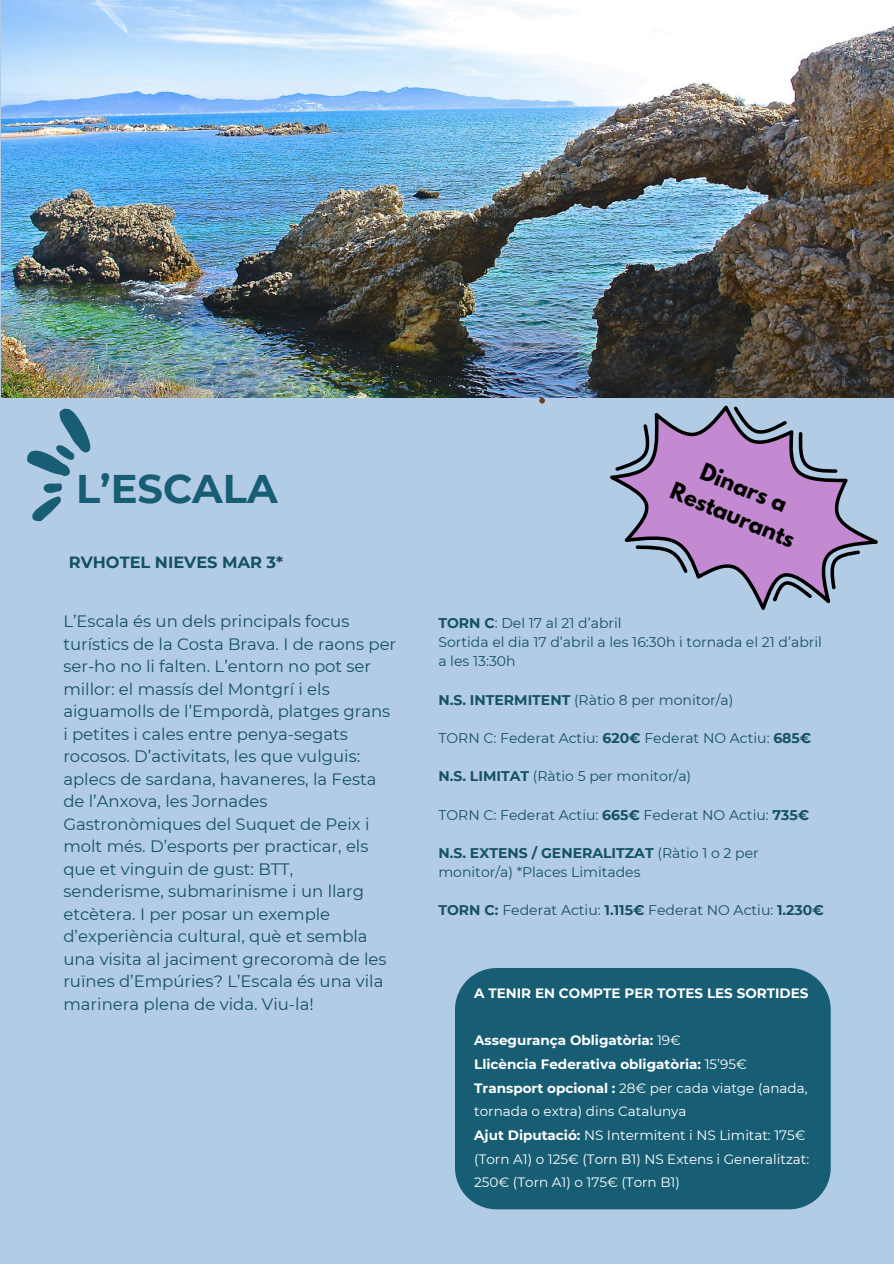
<style>
.page{position:relative;width:894px;height:1264px;background:#fff}
.page>*{position:absolute;margin:0;border:0;box-sizing:border-box;transform-origin:0 0}
.t1{font:700 39.9px "Montserrat";color:#175e74}
.t2{font:700 21.15px/29.2px "League Spartan";color:#000;text-align:center}
.t3{font:16.5px/22.5px "Montserrat";color:#155164}
.t4{font:700 16.2px "Montserrat";color:#155164}
.t5{font:13.95px/19.2px "Montserrat";color:#155164}
.t6{font:13.5px/23.7px "Montserrat";color:#fff}
.t7{font:700 13.5px "Montserrat";color:#fff}
.s1{font-weight:700}
.s2{font-weight:400}
</style>
<div class="page">
<div style="left:0;top:0;width:893px;height:1263px;background:#b2cce6"></div>
<svg style="left:539px;top:398px;width:5px;height:5px"></svg>
<svg style="left:27px;top:408px;width:64px;height:114px"></svg>
<div style="left:455px;top:968px;width:375px;height:241px;background:#175e74"></div>
<svg style="left:585px;top:397px;width:308px;height:213px"></svg>
<img style="left:2px;top:0;width:891px;height:397px">
<h5 class="t1" style="left:76px;top:464px;width:203px">L’ESCALA</h5>
<p class="t4" style="left:69px;top:552px;width:216px">RVHOTEL NIEVES MAR 3*</p>
<p class="t3" style="left:63px;top:610px;width:334px">L’Escala és un dels principals focus turístics de la Costa Brava. I de raons per ser-ho no li falten. L’entorn no pot ser millor: el massís del Montgrí i els aiguamolls de l’Empordà, platges grans i petites i cales entre penya-segats rocosos. D’activitats, les que vulguis: aplecs de sardana, havaneres, la Festa de l’Anxova, les Jornades Gastronòmiques del Suquet de Peix i molt més. D’esports per practicar, els que et vinguin de gust: BTT, senderisme, submarinisme i un llarg etcètera. I per posar un exemple d’experiència cultural, què et sembla una visita al jaciment grecoromà de les ruïnes d’Empúries? L’Escala és una vila marinera plena de vida. Viu-la!</p>
<p class="t2" style="left:687px;top:450px;width:134px;rotate:23deg">Dinars a<br>Restaurants</p>
<h3 class="t5" style="left:438px;top:613px;width:185px"><span class="s1">TORN C</span>: Del 17 al 21 d’abril</h3>
<h4 class="t5" style="left:438px;top:632px;width:385px">Sortida el dia 17 d’abril a les 16:30h i tornada el 21 d’abril a les 13:30h</h4>
<p class="t5" style="left:438px;top:690px;width:296px"><span class="s1">N.S. INTERMITENT</span> (Ràtio 8 per monitor/a)</p>
<p class="t5" style="left:438px;top:728px;width:374px">TORN C: Federat Actiu: <span class="s1">620€</span> Federat NO Actiu: <span class="s1">685€</span></p>
<p class="t5" style="left:438px;top:766px;width:254px"><span class="s1">N.S. LIMITAT</span> (Ràtio 5 per monitor/a)</p>
<p class="t5" style="left:438px;top:805px;width:372px">TORN C: Federat Actiu: <span class="s1">665€</span> Federat NO Actiu: <span class="s1">735€</span></p>
<p class="t5" style="left:438px;top:843px;width:322px"><span class="s1">N.S. EXTENS / GENERALITZAT</span> (Ràtio 1 o 2 per monitor/a) *Places Limitades</p>
<p class="t5" style="left:438px;top:900px;width:387px"><span class="s1">TORN C:</span> Federat Actiu: <span class="s1">1.115€</span> Federat NO Actiu: <span class="s1">1.230€</span></p>
<p class="t7" style="left:474px;top:985px;width:336px">A TENIR EN COMPTE PER TOTES LES SORTIDES</p>
<p class="t7" style="left:474px;top:1032px;width:208px">Assegurança Obligatòria: <span class="s2">19€</span></p>
<h2 class="t7" style="left:474px;top:1055px;width:274px">Llicència Federativa obligatòria: <span class="s2">15’95€</span></h2>
<p class="t6" style="left:474px;top:1075px;width:335px"><span class="s1">Transport opcional :</span> 28€ per cada viatge (anada, tornada o extra) dins Catalunya</p>
<h1 class="t6" style="left:474px;top:1123px;width:336px"><span class="s1">Ajut Diputació:</span> NS Intermitent i NS Limitat: 175€ (Torn A1) o 125€ (Torn B1) NS Extens i Generalitzat:<br>250€ (Torn A1) o 175€ (Torn B1)</h1>
</div>
